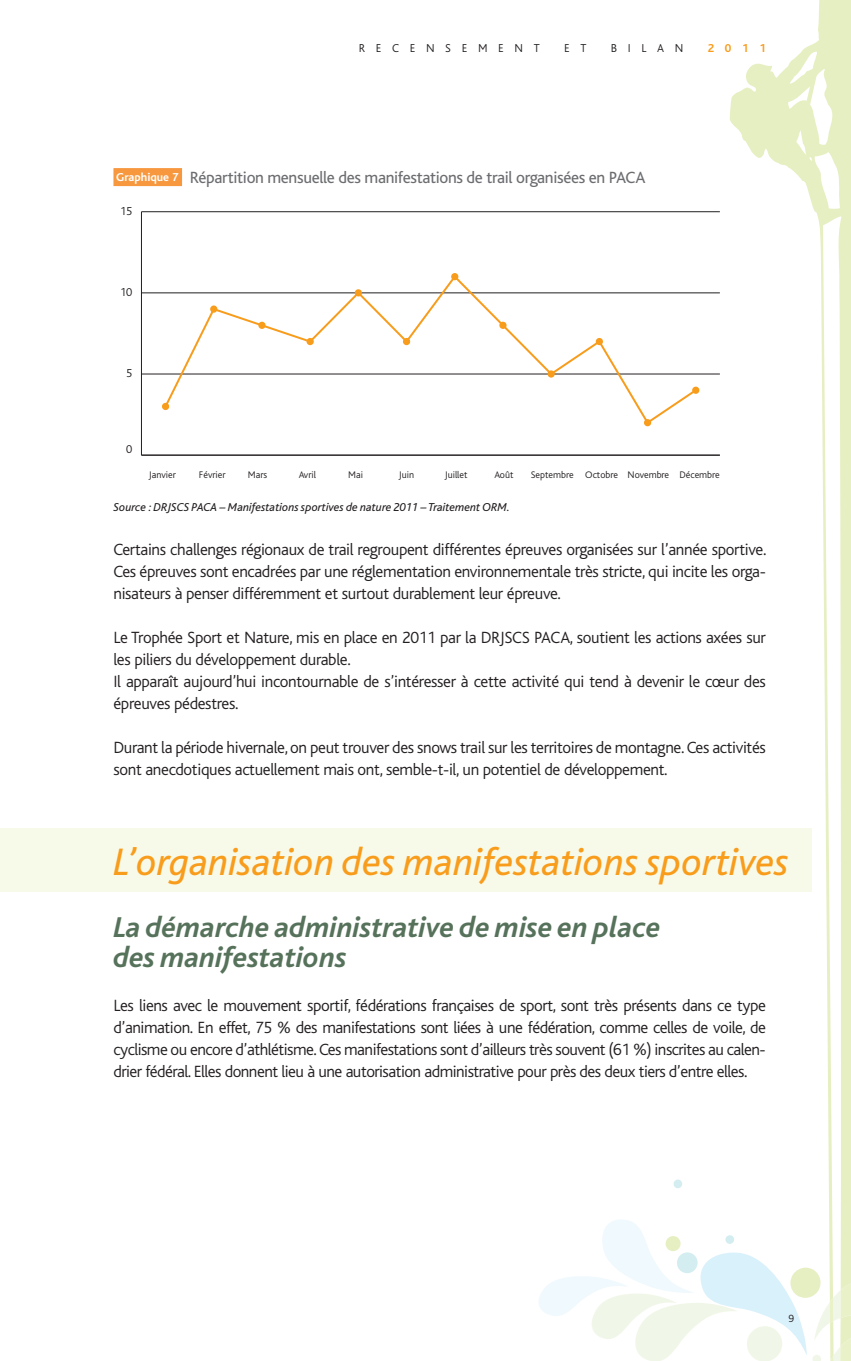
<style>
.page{position:relative;width:851px;height:1361px;background:#fff}
.page>*{position:absolute;margin:0;border:0;box-sizing:border-box;transform-origin:0 0}
.t1{font:italic 40px "Bliss";color:#f89c1c}
.t2{font:italic 700 30px/30px "Bliss";color:#56725b}
.t3{font:300 17px/22px "Bliss";letter-spacing:-.02em;color:#231f20;text-align:justify}
.t4{font:17px "Bliss";letter-spacing:-.02em;color:#6c6d70}
.t5{font:italic 12px "Bliss";color:#231f20}
.t6{font:300 12px "Bliss";letter-spacing:.89em;color:#231f20}
.t7{font:700 12px "Bliss";color:#f89c1c}
.t8{font:300 11px "Bliss";color:#231f20}
.t9{font:300 10px "Bliss";color:#231f20}
.s1{font-weight:700;font-size:12px;color:#fff}
</style>
<div class="page">
<svg style="left:673px;top:1179px;width:9px;height:9px"></svg>
<div style="left:113px;top:168px;width:69px;height:18px;background:#f7983f"></div>
<hr style="left:141px;top:212px;width:1px;height:243px;background:#231f20">
<hr style="left:141px;top:455px;width:578px;height:1px;background:#231f20">
<hr style="left:141px;top:374px;width:578px;height:1px;background:#231f20">
<hr style="left:141px;top:292px;width:578px;height:1px;background:#231f20">
<hr style="left:141px;top:211px;width:578px;height:1px;background:#231f20">
<svg style="left:163px;top:274px;width:535px;height:151px"></svg>
<div style="left:162px;top:403px;width:7px;height:7px;background:#f89c1c;border-radius:50%"></div>
<div style="left:210px;top:305px;width:7px;height:8px;background:#f89c1c;border-radius:50%"></div>
<div style="left:258px;top:322px;width:7px;height:7px;background:#f89c1c;border-radius:50%"></div>
<div style="left:306px;top:338px;width:8px;height:7px;background:#f89c1c;border-radius:50%"></div>
<div style="left:355px;top:289px;width:7px;height:7px;background:#f89c1c;border-radius:50%"></div>
<div style="left:403px;top:338px;width:7px;height:7px;background:#f89c1c;border-radius:50%"></div>
<div style="left:451px;top:273px;width:7px;height:7px;background:#f89c1c;border-radius:50%"></div>
<div style="left:499px;top:322px;width:7px;height:7px;background:#f89c1c;border-radius:50%"></div>
<div style="left:547px;top:370px;width:7px;height:8px;background:#f89c1c;border-radius:50%"></div>
<div style="left:595px;top:338px;width:8px;height:7px;background:#f89c1c;border-radius:50%"></div>
<div style="left:644px;top:419px;width:7px;height:7px;background:#f89c1c;border-radius:50%"></div>
<div style="left:692px;top:387px;width:7px;height:7px;background:#f89c1c;border-radius:50%"></div>
<div style="left:0;top:828px;width:811px;height:63px;background:#f8fae9"></div>
<svg style="left:729px;top:0;width:121px;height:1219px"></svg>
<svg style="left:539px;top:1219px;width:311px;height:142px"></svg>
<p class="t6" style="left:359px;top:43px;width:182px">RECENSEMENT</p>
<p class="t6" style="left:564px;top:43px;width:24px">E T</p>
<p class="t6" style="left:610px;top:43px;width:74px">BILAN</p>
<p class="t7" style="left:707px;top:43px;width:60px">2011</p>
<p class="t4" style="left:116px;top:171px;width:531px"><span class="s1">Graphique 7</span> Répartition mensuelle des manifestations de trail organisées en PACA</p>
<p class="t6" style="left:120px;top:206px;width:14px">15</p>
<p class="t6" style="left:120px;top:287px;width:14px">10</p>
<p class="t6" style="left:126px;top:369px;width:8px">5</p>
<p class="t6" style="left:126px;top:444px;width:8px">0</p>
<p class="t9" style="left:149px;top:470px;width:28px">Janvier</p>
<p class="t9" style="left:199px;top:470px;width:28px">Février</p>
<p class="t9" style="left:248px;top:470px;width:21px">Mars</p>
<p class="t9" style="left:299px;top:470px;width:19px">Avril</p>
<p class="t9" style="left:348px;top:470px;width:16px">Mai</p>
<p class="t9" style="left:399px;top:470px;width:17px">Juin</p>
<p class="t9" style="left:445px;top:470px;width:24px">Juillet</p>
<p class="t9" style="left:494px;top:470px;width:21px">Août</p>
<p class="t9" style="left:530px;top:470px;width:191px">Septembre Octobre Novembre Décembre</p>
<p class="t5" style="left:113px;top:503px;width:398px">Source : DRJSCS PACA – Manifestations sportives de nature 2011 – Traitement ORM.</p>
<p class="t3" style="left:113px;top:540px;width:654px">Certains challenges régionaux de trail regroupent différentes épreuves organisées sur l’année sportive.<br>Ces épreuves sont encadrées par une réglementation environnementale très stricte, qui incite les orga&shy;nisateurs à penser différemment et surtout durablement leur épreuve.</p>
<p class="t3" style="left:113px;top:628px;width:653px;text-align:left">Le Trophée Sport et Nature, mis en place en 2011 par la DRJSCS PACA, soutient les actions axées sur les piliers du développement durable.<br>Il apparaît aujourd’hui incontournable de s’intéresser à cette activité qui tend à devenir le cœur des épreuves pédestres.</p>
<p class="t3" style="left:113px;top:738px;width:653px">Durant la période hivernale, on peut trouver des snows trail sur les territoires de montagne. Ces activités sont anecdotiques actuellement mais ont, semble-t-il, un potentiel de développement.</p>
<h1 class="t1" style="left:113px;top:847px;width:677px">L’organisation des manifestations sportives</h1>
<h2 class="t2" style="left:113px;top:915px;width:548px">La démarche administrative de mise en place des manifestations</h2>
<p class="t3" style="left:113px;top:996px;width:653px">Les liens avec le mouvement sportif, fédérations françaises de sport, sont très présents dans ce type d’animation. En effet, 75 % des manifestations sont liées à une fédération, comme celles de voile, de cyclisme ou encore d’athlétisme. Ces manifestations sont d’ailleurs très souvent (61 %) inscrites au calen&shy;drier fédéral. Elles donnent lieu à une autorisation administrative pour près des deux tiers d’entre elles.</p>
<p class="t8" style="left:788px;top:1313px;width:7px">9</p>
</div>
